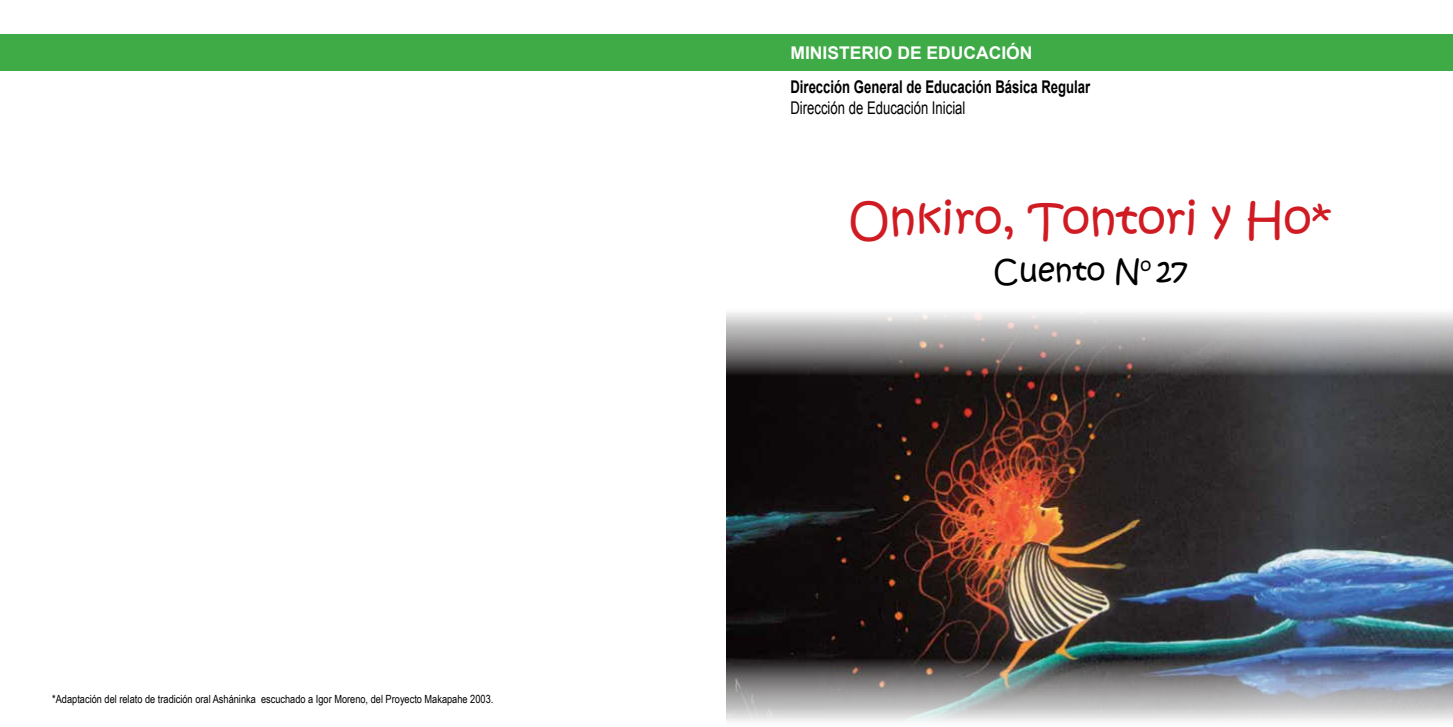
<style>
.page{position:relative;width:1453px;height:727px;background:#fff}
.page>*{position:absolute;margin:0;border:0;box-sizing:border-box;transform-origin:0 0}
.t1{font:45px "Kristen ITC";color:#d01b23}
.t2{font:30px "Kristen ITC";color:#000}
.t3{font:700 17.5px "Arial";color:#000;scale:.75 1}
.t4{font:17.5px "Arial";color:#000;scale:.75 1}
.t5{font:700 17.5px "Arial";color:#fff}
.t6{font:11.25px "Arial Narrow";color:#000}
</style>
<div class="page">
<img style="left:727px;top:312px;width:726px;height:410px">
<div style="left:726px;top:34px;width:727px;height:37px;background:#3eab47"></div>
<div style="left:0;top:34px;width:726px;height:37px;background:#3eab47"></div>
<p class="t6" style="left:52px;top:694px;width:443px">*Adaptación del relato de tradición oral Asháninka escuchado a Igor Moreno, del Proyecto Makapahe 2003.</p>
<h3 class="t5" style="left:790px;top:46px;width:244px">MINISTERIO DE EDUCACIÓN</h3>
<h3 class="t3" style="left:790px;top:80px;width:401px">Dirección General de Educación Básica Regular</h3>
<h3 class="t4" style="left:790px;top:97px;width:235px">Dirección de Educación Inicial</h3>
<h1 class="t1" style="left:849px;top:200px;width:483px">Onkiro, Tontori y Ho*</h1>
<h2 class="t2" style="left:993px;top:257px;width:195px">Cuento N<sup>o</sup> 27</h2>
</div>
